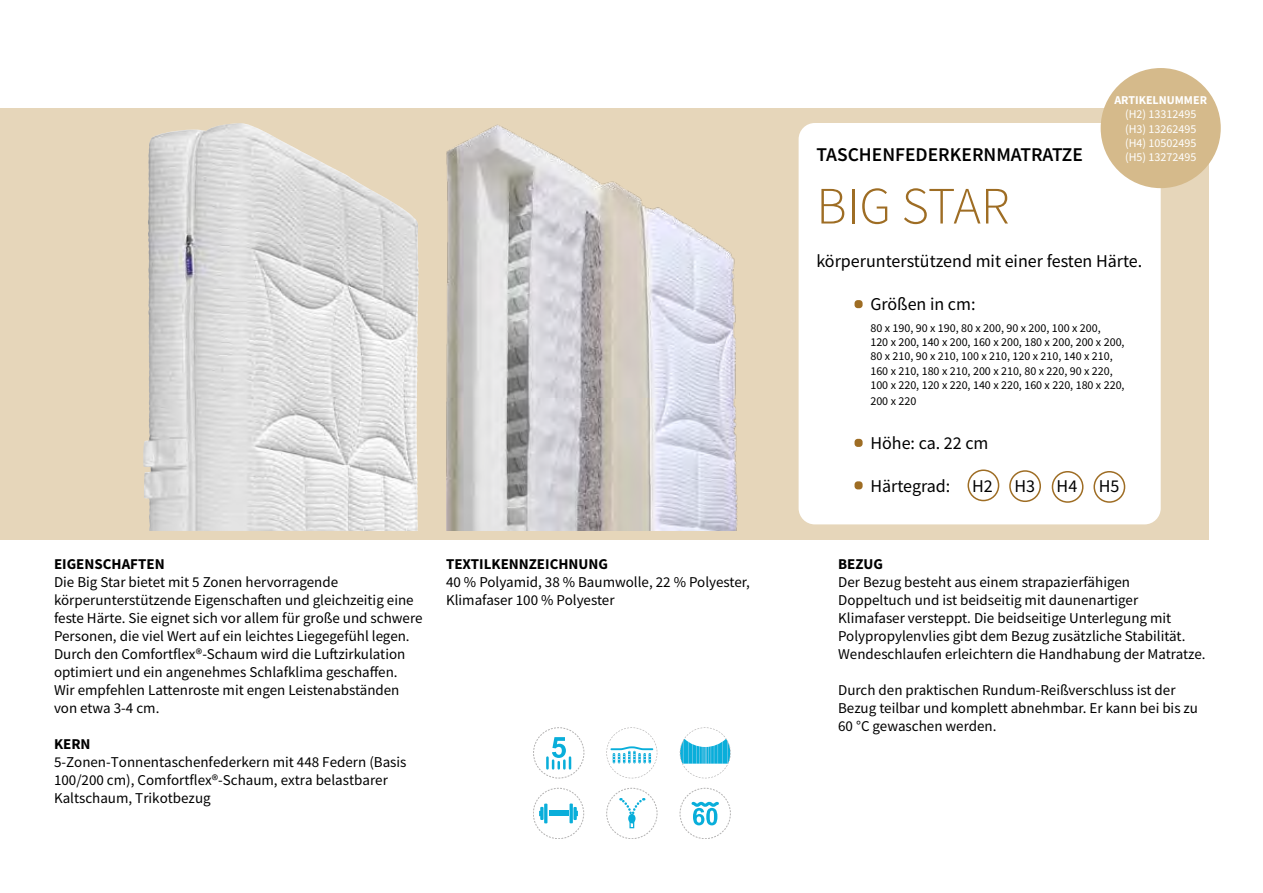
<style>
.page{position:relative;width:1263px;height:893px;background:#fff}
.page>*{position:absolute;margin:0;border:0;box-sizing:border-box;transform-origin:0 0}
.t1{font:300 52.5px "Source Sans Pro";color:#9e6d24}
.t2{font:600 19.5px "Source Sans Pro";color:#000}
.t3{font:18px "Source Sans Pro";color:#000}
.t4{font:15px/18px "Source Sans Pro";color:#000}
.t5{font:700 15px "Source Sans Pro";color:#000}
.t6{font:12px/14.4px "Source Sans Pro";color:#000}
.t7{font:12px/14.4px "Source Sans Pro";color:#fff;text-align:justify}
.t8{font:700 12px "Source Sans Pro";color:#fff}
</style>
<div class="page">
<div style="left:0;top:108px;width:1208px;height:432px;background:#e6d6ba"></div>
<div style="left:799px;top:123px;width:362px;height:401px;background:#fff;border-radius:16px"></div>
<div style="left:1101px;top:68px;width:120px;height:120px;background:#d5ba8b;border-radius:50%"></div>
<img style="left:446px;top:124px;width:292px;height:407px">
<img style="left:143px;top:124px;width:275px;height:407px">
<div style="left:854px;top:300px;width:8px;height:8px;background:#9e6d24;border-radius:3px"></div>
<div style="left:854px;top:439px;width:8px;height:8px;background:#9e6d24;border-radius:3px"></div>
<div style="left:854px;top:481px;width:8px;height:8px;background:#9e6d24;border-radius:3px"></div>
<div style="left:967px;top:469px;width:32px;height:32px;border:2px solid #9e6d24;border-radius:50%"></div>
<div style="left:533px;top:788px;width:51px;height:51px;border:1px dashed #b3b2b2;border-radius:50%"></div>
<div style="left:549px;top:811px;width:19px;height:5px;background:#09aeda"></div>
<svg style="left:569px;top:803px;width:4px;height:20px"></svg>
<svg style="left:573px;top:807px;width:5px;height:13px"></svg>
<hr style="left:544px;top:804px;width:3px;height:19px;background:#09aeda">
<svg style="left:539px;top:807px;width:5px;height:13px"></svg>
<div style="left:606px;top:788px;width:51px;height:51px;border:1px dashed #b3b2b2;border-radius:50%"></div>
<svg style="left:620px;top:798px;width:24px;height:30px"></svg>
<div style="left:680px;top:788px;width:51px;height:51px;border:1px dashed #b3b2b2;border-radius:50%"></div>
<svg style="left:691px;top:801px;width:28px;height:24px"></svg>
<svg style="left:680px;top:727px;width:51px;height:51px"></svg>
<svg style="left:606px;top:727px;width:51px;height:51px"></svg>
<div style="left:533px;top:727px;width:51px;height:51px;border:1px dashed #b3b2b2;border-radius:50%"></div>
<svg style="left:546px;top:737px;width:25px;height:31px"></svg>
<div style="left:1009px;top:470px;width:32px;height:32px;border:2px solid #9e6d24;border-radius:50%"></div>
<div style="left:1052px;top:471px;width:31px;height:32px;border:2px solid #9e6d24;border-radius:50%"></div>
<div style="left:1093px;top:471px;width:32px;height:32px;border:2px solid #9e6d24;border-radius:50%"></div>
<p class="t5" style="left:54px;top:554px;width:112px">EIGENSCHAFTEN</p>
<p class="t4" style="left:54px;top:573px;width:370px">Die Big Star bietet mit 5 Zonen hervorragende körperunterstützende Eigenschaften und gleichzeitig eine feste Härte. Sie eignet sich vor allem für große und schwere Personen, die viel Wert auf ein leichtes Liegegefühl legen.<br>Durch den Comfortflex®-Schaum wird die Luftzirkulation optimiert und ein angenehmes Schlafklima geschaffen.<br>Wir empfehlen Lattenroste mit engen Leistenabständen von etwa 3-4 cm.</p>
<p class="t5" style="left:54px;top:734px;width:38px">KERN</p>
<p class="t4" style="left:54px;top:753px;width:354px">5-Zonen-Tonnentaschenfederkern mit 448 Federn (Basis<br>100/200 cm), Comfortflex®-Schaum, extra belastbarer<br>Kaltschaum, Trikotbezug</p>
<p class="t5" style="left:446px;top:554px;width:163px">TEXTILKENNZEICHNUNG</p>
<p class="t4" style="left:446px;top:573px;width:305px">40 % Polyamid, 38 % Baumwolle, 22 % Polyester,<br>Klimafaser 100 % Polyester</p>
<p class="t8" style="left:1114px;top:92px;width:94px">ARTIKELNUMMER</p>
<p class="t7" style="left:1125px;top:107px;width:73px">(H2) 13312495 (H3) 13262495 (H4) 10502495 (H5) 13272495</p>
<h2 class="t2" style="left:816px;top:141px;width:268px">TASCHENFEDERKERNMATRATZE</h2>
<h1 class="t1" style="left:816px;top:174px;width:195px">BIG STAR</h1>
<p class="t3" style="left:816px;top:249px;width:327px">körperunterstützend mit einer festen Härte.</p>
<p class="t3" style="left:870px;top:292px;width:107px">Größen in cm:</p>
<p class="t6" style="left:870px;top:320px;width:256px">80 x 190, 90 x 190, 80 x 200, 90 x 200, 100 x 200,<br>120 x 200, 140 x 200, 160 x 200, 180 x 200, 200 x 200, 80 x 210, 90 x 210, 100 x 210, 120 x 210, 140 x 210, 160 x 210, 180 x 210, 200 x 210, 80 x 220, 90 x 220, 100 x 220, 120 x 220, 140 x 220, 160 x 220, 180 x 220,</p>
<p class="t6" style="left:870px;top:394px;width:47px">200 x 220</p>
<p class="t3" style="left:870px;top:431px;width:120px">Höhe: ca. 22 cm</p>
<p class="t3" style="left:870px;top:474px;width:251px">Härtegrad: H2 H3 H4 H5</p>
<p class="t5" style="left:838px;top:554px;width:46px">BEZUG</p>
<p class="t4" style="left:838px;top:573px;width:369px">Der Bezug besteht aus einem strapazierfähigen Doppeltuch und ist beidseitig mit daunenartiger Klimafaser versteppt. Die beidseitige Unterlegung mit Polypropylenvlies gibt dem Bezug zusätzliche Stabilität.<br>Wendeschlaufen erleichtern die Handhabung der Matratze.</p>
<p class="t4" style="left:838px;top:681px;width:361px">Durch den praktischen Rundum-Reißverschluss ist der<br>Bezug teilbar und komplett abnehmbar. Er kann bei bis zu<br>60 °C gewaschen werden.</p>
</div>
